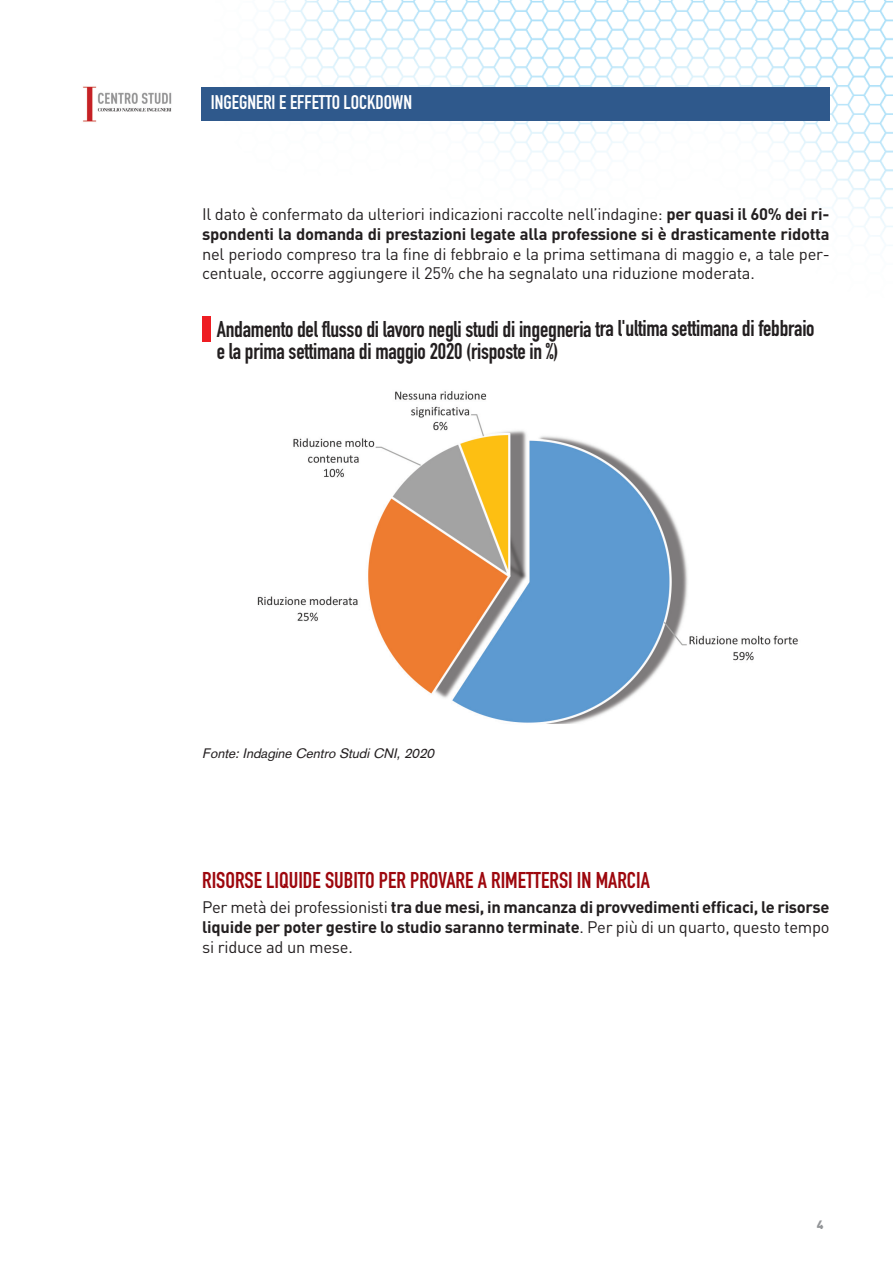
<style>
.page{position:relative;width:893px;height:1273px;background:#fff}
.page>*{position:absolute;margin:0;border:0;box-sizing:border-box;transform-origin:0 0}
.t1{font:700 22.5px/22.5px "DIN Condensed";letter-spacing:-.01em;color:#231f20}
.t2{font:700 22.5px "DIN Condensed";color:#9d070d}
.t3{font:700 19.5px "DIN Condensed";color:#fff}
.t4{font:700 16.5px/20.1px "DIN";letter-spacing:-.015em;color:#231f20}
.t5{font:16.5px/19.8px "DIN";letter-spacing:-.015em;color:#231f20}
.t6{font:italic 13.5px "Akzidenz Grotesk";color:#231f20}
.t7{font:900 12px "DIN";color:#939598}
.s1{font-weight:400}
</style>
<div class="page">
<img style="left:205px;top:0;width:687px;height:246px">
<div style="left:202px;top:316px;width:9px;height:26px;background:#ee1d23"></div>
<img style="left:257px;top:391px;width:541px;height:333px">
<div style="left:201px;top:87px;width:628px;height:33px;background:#2f598c"></div>
<img style="left:83px;top:86px;width:89px;height:36px">
<p class="t3" style="left:211px;top:96px;width:202px">INGEGNERI E EFFETTO LOCKDOWN</p>
<p class="t4" style="left:202px;top:205px;width:629px"><span class="s1">Il dato è confermato da ulteriori indicazioni raccolte nell’indagine:</span> per quasi il 60% dei ri&shy;spondenti la domanda di prestazioni legate alla professione si è drasticamente ridotta</p>
<p class="t5" style="left:202px;top:246px;width:629px">nel periodo compreso tra la fine di febbraio e la prima settimana di maggio e, a tale per&shy;centuale, occorre aggiungere il 25% che ha segnalato una riduzione moderata.</p>
<h1 class="t1" style="left:217px;top:319px;width:599px">Andamento del flusso di lavoro negli studi di ingegneria tra l'ultima settimana di febbraio e la prima settimana di maggio 2020 (risposte in %)</h1>
<p class="t6" style="left:202px;top:748px;width:236px">Fonte: Indagine Centro Studi CNI, 2020</p>
<h1 class="t2" style="left:202px;top:872px;width:449px">RISORSE LIQUIDE SUBITO PER PROVARE A RIMETTERSI IN MARCIA</h1>
<p class="t4" style="left:202px;top:898px;width:629px;text-align:justify"><span class="s1">Per metà dei professionisti</span> tra due mesi, in mancanza di provvedimenti efficaci, le risorse liquide per poter gestire lo studio saranno terminate<span class="s1">. Per più di un quarto, questo tempo si riduce ad un mese.</span></p>
<p class="t7" style="left:816px;top:1220px;width:8px">4</p>
</div>
